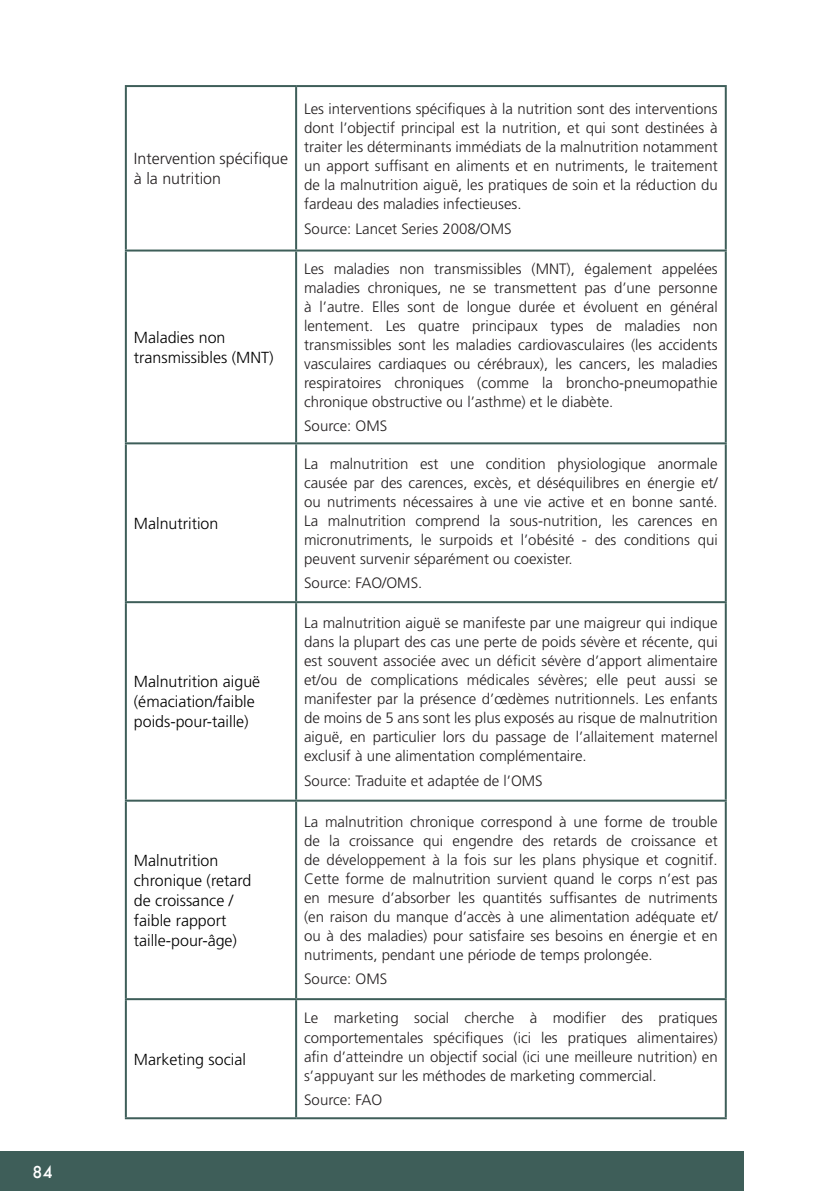
<style>
.page{position:relative;width:840px;height:1191px;background:#fff}
.page>*{position:absolute;margin:0;border:0;box-sizing:border-box;transform-origin:0 0}
.Glossary_colonna_01{font:300 16px/20px "Frutiger LT Std";color:#000}
.Glossary_colonna_01-2{font:300 16px/20px "Frutiger LT Std";color:#231f20}
.t1{font:500 16px "Futura";color:#fff}
.Glossary{font:300 15px/19px "Frutiger LT Std";color:#231f20;text-align:justify}
</style>
<div class="page">
<div style="left:0;top:1151px;width:743px;height:40px;background:#3e5e59"></div>
<hr style="left:125px;top:85px;width:171px;height:2px;background:#3e5e59">
<hr style="left:125px;top:87px;width:2px;height:162px;background:#3e5e59">
<hr style="left:296px;top:85px;width:430px;height:2px;background:#3e5e59">
<hr style="left:295px;top:87px;width:2px;height:162px;background:#3e5e59">
<hr style="left:724px;top:87px;width:2px;height:162px;background:#3e5e59">
<hr style="left:125px;top:249px;width:171px;height:2px;background:#3e5e59">
<hr style="left:125px;top:251px;width:2px;height:191px;background:#3e5e59">
<hr style="left:296px;top:249px;width:430px;height:2px;background:#3e5e59">
<hr style="left:295px;top:251px;width:2px;height:191px;background:#3e5e59">
<hr style="left:724px;top:251px;width:2px;height:191px;background:#3e5e59">
<hr style="left:125px;top:442px;width:171px;height:2px;background:#3e5e59">
<hr style="left:125px;top:444px;width:2px;height:157px;background:#3e5e59">
<hr style="left:296px;top:442px;width:430px;height:2px;background:#3e5e59">
<hr style="left:295px;top:444px;width:2px;height:157px;background:#3e5e59">
<hr style="left:724px;top:444px;width:2px;height:157px;background:#3e5e59">
<hr style="left:125px;top:601px;width:171px;height:2px;background:#3e5e59">
<hr style="left:125px;top:603px;width:2px;height:196px;background:#3e5e59">
<hr style="left:296px;top:601px;width:430px;height:2px;background:#3e5e59">
<hr style="left:295px;top:603px;width:2px;height:196px;background:#3e5e59">
<hr style="left:724px;top:603px;width:2px;height:196px;background:#3e5e59">
<hr style="left:125px;top:799px;width:171px;height:2px;background:#3e5e59">
<hr style="left:125px;top:801px;width:2px;height:197px;background:#3e5e59">
<hr style="left:296px;top:799px;width:430px;height:2px;background:#3e5e59">
<hr style="left:295px;top:801px;width:2px;height:197px;background:#3e5e59">
<hr style="left:724px;top:801px;width:2px;height:197px;background:#3e5e59">
<hr style="left:125px;top:998px;width:171px;height:2px;background:#3e5e59">
<hr style="left:125px;top:1000px;width:2px;height:117px;background:#3e5e59">
<hr style="left:296px;top:998px;width:430px;height:2px;background:#3e5e59">
<hr style="left:295px;top:1000px;width:2px;height:117px;background:#3e5e59">
<hr style="left:724px;top:1000px;width:2px;height:117px;background:#3e5e59">
<hr style="left:125px;top:1117px;width:171px;height:2px;background:#3e5e59">
<hr style="left:296px;top:1117px;width:430px;height:2px;background:#3e5e59">
<p class="t1" style="left:32px;top:1160px;width:22px">84</p>
<p class="Glossary_colonna_01-2" style="left:134px;top:149px;width:156px">Intervention spécifique à la nutrition</p>
<p class="Glossary_colonna_01" style="left:134px;top:328px;width:141px">Maladies non transmissibles (MNT)</p>
<p class="Glossary_colonna_01" style="left:134px;top:513px;width:86px">Malnutrition</p>
<p class="Glossary_colonna_01" style="left:134px;top:672px;width:128px">Malnutrition aiguë (émaciation/faible poids-pour-taille)</p>
<p class="Glossary_colonna_01" style="left:134px;top:850px;width:119px">Malnutrition chronique (retard de croissance / faible rapport taille-pour-âge)</p>
<p class="Glossary_colonna_01" style="left:134px;top:1049px;width:113px">Marketing social</p>
<p class="Glossary" style="left:304px;top:100px;width:415px">Les interventions spécifiques à la nutrition sont des interventions dont l’objectif principal est la nutrition, et qui sont destinées à traiter les déterminants immédiats de la malnutrition notamment un apport suffisant en aliments et en nutriments, le traitement de la malnutrition aiguë, les pratiques de soin et la réduction du fardeau des maladies infectieuses.</p>
<p class="Glossary" style="left:304px;top:219px;width:209px">Source: Lancet Series 2008/OMS</p>
<p class="Glossary" style="left:304px;top:259px;width:415px">Les maladies non transmissibles (MNT), également appelées maladies chroniques, ne se transmettent pas d’une personne à l’autre. Elles sont de longue durée et évoluent en général lentement. Les quatre principaux types de maladies non transmissibles sont les maladies cardiovasculaires (les accidents vasculaires cardiaques ou cérébraux), les cancers, les maladies respiratoires chroniques (comme la broncho-pneumopathie chronique obstructive ou l’asthme) et le diabète.</p>
<p class="Glossary" style="left:304px;top:417px;width:85px">Source: OMS</p>
<p class="Glossary" style="left:304px;top:454px;width:415px">La malnutrition est une condition physiologique anormale causée par des carences, excès, et déséquilibres en énergie et/ ou nutriments nécessaires à une vie active et en bonne santé.<br>La malnutrition comprend la sous-nutrition, les carences en micronutriments, le surpoids et l’obésité - des conditions qui peuvent survenir séparément ou coexister.</p>
<p class="Glossary" style="left:304px;top:574px;width:120px">Source: FAO/OMS.</p>
<p class="Glossary" style="left:304px;top:613px;width:415px">La malnutrition aiguë se manifeste par une maigreur qui indique dans la plupart des cas une perte de poids sévère et récente, qui est souvent associée avec un déficit sévère d’apport alimentaire et/ou de complications médicales sévères; elle peut aussi se manifester par la présence d’œdèmes nutritionnels. Les enfants de moins de 5 ans sont les plus exposés au risque de malnutrition aiguë, en particulier lors du passage de l’allaitement maternel exclusif à une alimentation complémentaire.</p>
<p class="Glossary" style="left:304px;top:771px;width:240px">Source: Traduite et adaptée de l’OMS</p>
<p class="Glossary" style="left:304px;top:812px;width:415px">La malnutrition chronique correspond à une forme de trouble de la croissance qui engendre des retards de croissance et de développement à la fois sur les plans physique et cognitif.<br>Cette forme de malnutrition survient quand le corps n’est pas en mesure d’absorber les quantités suffisantes de nutriments (en raison du manque d’accès à une alimentation adéquate et/ ou à des maladies) pour satisfaire ses besoins en énergie et en nutriments, pendant une période de temps prolongée.</p>
<p class="Glossary" style="left:304px;top:970px;width:85px">Source: OMS</p>
<p class="Glossary" style="left:304px;top:1009px;width:415px">Le marketing social cherche à modifier des pratiques comportementales spécifiques (ici les pratiques alimentaires) afin d’atteindre un objectif social (ici une meilleure nutrition) en s’appuyant sur les méthodes de marketing commercial.</p>
<p class="Glossary" style="left:304px;top:1090px;width:80px">Source: FAO</p>
</div>
